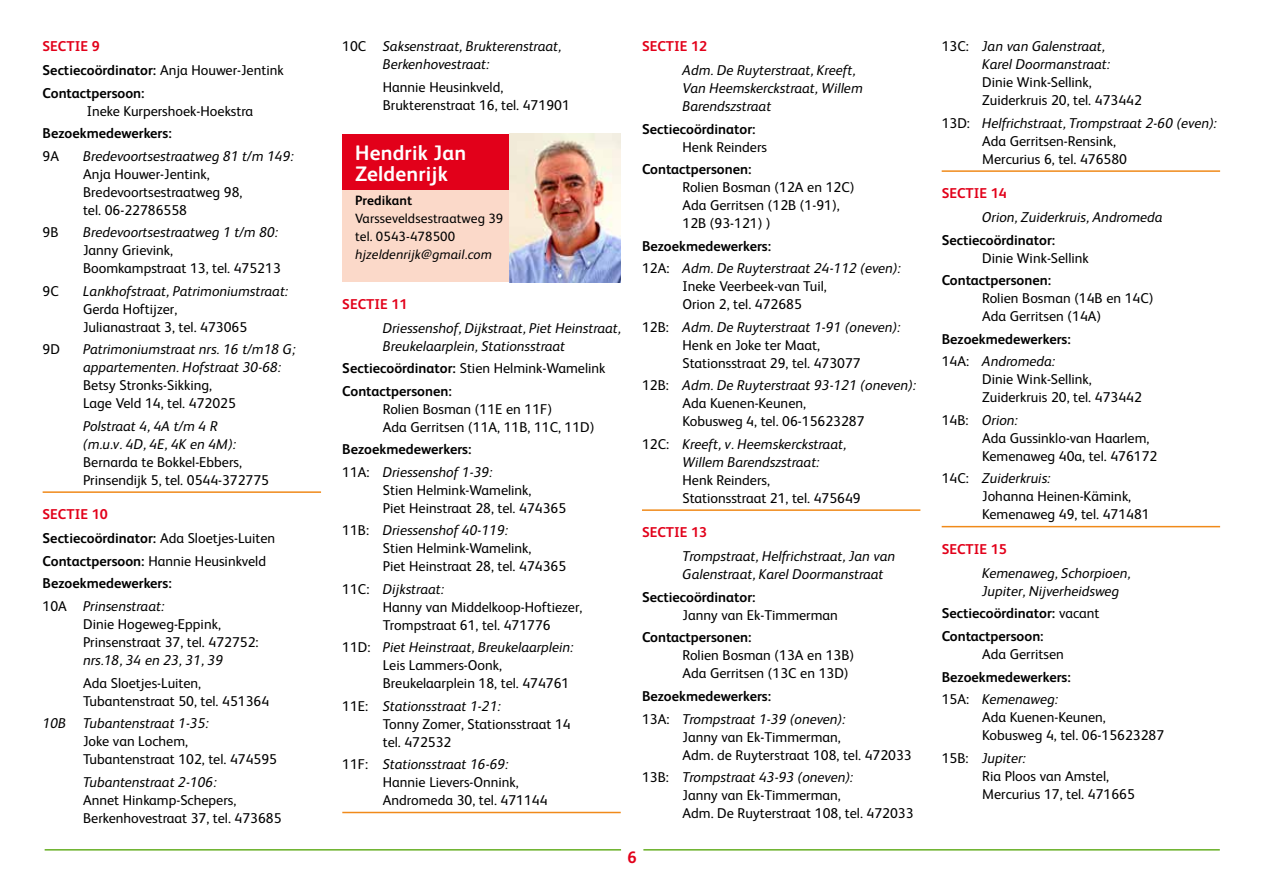
<style>
.page{position:relative;width:1263px;height:893px;background:#fff}
.page>*{position:absolute;margin:0;border:0;box-sizing:border-box;transform-origin:0 0}
.t1{font:700 21px/21px "FS Albert";letter-spacing:.01em;color:#fff}
.t2{font:700 16.5px "FS Albert";color:#e2001a}
.t3{font:14.25px/18px "FS Albert";color:#000}
.t4{font:italic 14.25px/18px "FS Albert";color:#000}
.t5{font:700 14.25px/22.5px "FS Albert";color:#000}
.t6{font:700 14.25px "FS Albert";color:#e2001a}
.t7{font:13.5px/18px "FS Albert";letter-spacing:.01em;color:#000}
.t8{font:italic 13.5px "FS Albert";letter-spacing:.01em;color:#000}
.t9{font:700 13.5px "FS Albert";letter-spacing:.005em;color:#000}
.s1{color:#e2001a}
.s2{font-weight:400}
.s3{font-weight:400;font-style:italic}
.s4{font-style:normal}
.s5{font-style:italic}
.s6{font-weight:700;font-style:normal}
</style>
<div class="page">
<hr style="left:43px;top:491px;width:278px;height:2px;background:#f08a1a">
<hr style="left:342px;top:812px;width:279px;height:1px;background:#f08a1a">
<div style="left:342px;top:171px;width:277px;height:111px;background:#fbd9c9"></div>
<div style="left:342px;top:135px;width:277px;height:55px;background:#e2001a"></div>
<img style="left:510px;top:134px;width:110px;height:148px">
<hr style="left:642px;top:509px;width:278px;height:2px;background:#f08a1a">
<hr style="left:942px;top:170px;width:278px;height:2px;background:#f08a1a">
<hr style="left:942px;top:526px;width:278px;height:1px;background:#f08a1a">
<hr style="left:45px;top:849px;width:576px;height:2px;background:#67af24">
<hr style="left:643px;top:849px;width:577px;height:2px;background:#67af24">
<p class="t5" style="left:43px;top:34px;width:243px;line-height:24px"><span class="s1">SECTIE 9<br></span>Sectiecoördinator: <span class="s2">Anja Houwer-Jentink</span></p>
<p class="t5" style="left:43px;top:81px;width:104px">Contactpersoon:</p>
<p class="t3" style="left:87px;top:101px;width:168px">Ineke Kurpershoek-Hoekstra</p>
<p class="t5" style="left:43px;top:122px;width:131px">Bezoekmedewerkers:</p>
<p class="t3" style="left:43px;top:146px;width:18px">9A</p>
<p class="t4" style="left:83px;top:146px;width:212px">Bredevoortsestraatweg 81 t/m 149:</p>
<p class="t3" style="left:83px;top:164px;width:161px">Anja Houwer-Jentink,<br>Bredevoortsestraatweg 98, tel. 06-22786558</p>
<p class="t3" style="left:43px;top:223px;width:17px">9B</p>
<p class="t4" style="left:83px;top:223px;width:197px">Bredevoortsestraatweg 1 t/m 80:</p>
<p class="t3" style="left:83px;top:241px;width:199px">Janny Grievink,<br>Boomkampstraat 13, tel. 475213</p>
<p class="t3" style="left:43px;top:281px;width:18px">9C</p>
<p class="t4" style="left:83px;top:281px;width:207px">Lankhofstraat, Patrimoniumstraat:</p>
<p class="t3" style="left:83px;top:299px;width:166px">Gerda Hoftijzer,<br>Julianastraat 3, tel. 473065</p>
<p class="t3" style="left:43px;top:340px;width:19px">9D</p>
<p class="t4" style="left:83px;top:340px;width:214px">Patrimoniumstraat nrs. 16 t/m18 G; appartementen. Hofstraat 30-68:</p>
<p class="t3" style="left:83px;top:376px;width:154px">Betsy Stronks-Sikking,<br>Lage Veld 14, tel. 472025</p>
<p class="t4" style="left:83px;top:416px;width:155px">Polstraat 4, 4A t/m 4 R (m.u.v. 4D, 4E, 4K en 4M):</p>
<p class="t3" style="left:83px;top:452px;width:188px">Bernarda te Bokkel-Ebbers,<br>Prinsendijk 5, tel. 0544-372775</p>
<p class="t5" style="left:43px;top:502px;width:234px;line-height:24px"><span class="s1">SECTIE 10<br></span>Sectiecoördinator: <span class="s2">Ada Sloetjes-Luiten</span></p>
<p class="t5" style="left:43px;top:549px;width:225px">Contactpersoon: <span class="s2">Hannie Heusinkveld<br></span>Bezoekmedewerkers:<br><span class="s2">10A</span> <span class="s3">Prinsenstraat:</span></p>
<p class="t3" style="left:83px;top:614px;width:177px">Dinie Hogeweg-Eppink,<br>Prinsenstraat 37, tel. 472752:</p>
<p class="t4" style="left:83px;top:650px;width:142px">nrs.18, 34 en 23, 31, 39</p>
<p class="t3" style="left:83px;top:673px;width:188px">Ada Sloetjes-Luiten,<br>Tubantenstraat 50, tel. 451364</p>
<p class="t4" style="left:43px;top:713px;width:168px">10B Tubantenstraat 1-35:</p>
<p class="t3" style="left:83px;top:731px;width:195px">Joke van Lochem,<br>Tubantenstraat 102, tel. 474595</p>
<p class="t4" style="left:83px;top:772px;width:135px">Tubantenstraat 2-106:</p>
<p class="t3" style="left:83px;top:790px;width:200px">Annet Hinkamp-Schepers,<br>Berkenhovestraat 37, tel. 473685</p>
<p class="t4" style="left:383px;top:37px;width:180px;text-indent:-40px"><span class="s4">10C</span> Saksenstraat, Brukterenstraat,<br>Berkenhovestraat:</p>
<p class="t3" style="left:383px;top:77px;width:189px">Hannie Heusinkveld,<br>Brukterenstraat 16, tel. 471901</p>
<h1 class="t1" style="left:355px;top:141px;width:113px">Hendrik Jan<br>Zeldenrijk</h1>
<p class="t9" style="left:355px;top:191px;width:59px">Predikant</p>
<p class="t7" style="left:355px;top:208px;width:150px">Varsseveldsestraatweg 39 tel. 0543-478500</p>
<p class="t8" style="left:355px;top:245px;width:138px">hjzeldenrijk@gmail.com</p>
<p class="t6" style="left:342px;top:294px;width:67px">SECTIE 11</p>
<p class="t4" style="left:383px;top:318px;width:239px">Driessenshof, Dijkstraat, Piet Heinstraat,<br>Breukelaarplein, Stationsstraat</p>
<p class="t5" style="left:342px;top:357px;width:265px">Sectiecoördinator: <span class="s2">Stien Helmink-Wamelink<br></span>Contactpersonen:</p>
<p class="t3" style="left:383px;top:399px;width:213px">Rolien Bosman (11E en 11F)<br>Ada Gerritsen (11A, 11B, 11C, 11D)</p>
<p class="t5" style="left:342px;top:438px;width:152px">Bezoekmedewerkers:<br><span class="s2">11A:</span> <span class="s3">Driessenshof 1-39:</span></p>
<p class="t3" style="left:383px;top:480px;width:185px">Stien Helmink-Wamelink,<br>Piet Heinstraat 28, tel. 474365</p>
<p class="t3" style="left:383px;top:521px;width:185px;text-indent:-40px">11B: <span class="s5">Driessenshof 40-119:<br></span>Stien Helmink-Wamelink,<br>Piet Heinstraat 28, tel. 474365</p>
<p class="t3" style="left:383px;top:579px;width:201px;text-indent:-40px">11C: <span class="s5">Dijkstraat:<br></span>Hanny van Middelkoop-Hoftiezer,<br>Trompstraat 61, tel. 471776</p>
<p class="t3" style="left:383px;top:638px;width:192px;text-indent:-40px">11D: <span class="s5">Piet Heinstraat, Breukelaarplein:<br></span>Leis Lammers-Oonk,<br>Breukelaarplein 18, tel. 474761</p>
<p class="t3" style="left:383px;top:696px;width:189px;text-indent:-40px">11E: <span class="s5">Stationsstraat 1-21:<br></span>Tonny Zomer, Stationsstraat 14 tel. 472532</p>
<p class="t3" style="left:383px;top:755px;width:166px;text-indent:-40px">11F: <span class="s5">Stationsstraat 16-69:<br></span>Hannie Lievers-Onnink,<br>Andromeda 30, tel. 471144</p>
<p class="t6" style="left:642px;top:37px;width:67px">SECTIE 12</p>
<p class="t4" style="left:682px;top:61px;width:182px">Adm. De Ruyterstraat, Kreeft,<br>Van Heemskerckstraat, Willem<br>Barendszstraat</p>
<p class="t5" style="left:642px;top:117px;width:115px">Sectiecoördinator:</p>
<p class="t3" style="left:682px;top:137px;width:86px">Henk Reinders</p>
<p class="t5" style="left:642px;top:158px;width:111px">Contactpersonen:</p>
<p class="t3" style="left:682px;top:178px;width:173px">Rolien Bosman (12A en 12C)<br>Ada Gerritsen (12B (1-91),<br>12B (93-121) )</p>
<p class="t4" style="left:642px;top:234px;width:260px;line-height:22.5px"><span class="s6">Bezoekmedewerkers:<br></span><span class="s4">12A:</span> Adm. De Ruyterstraat 24-112 (even):</p>
<p class="t3" style="left:682px;top:277px;width:146px">Ineke Veerbeek-van Tuil,<br>Orion 2, tel. 472685</p>
<p class="t3" style="left:682px;top:317px;width:219px;text-indent:-40px">12B: <span class="s5">Adm. De Ruyterstraat 1-91 (oneven):<br></span>Henk en Joke ter Maat,<br>Stationsstraat 29, tel. 473077</p>
<p class="t3" style="left:682px;top:376px;width:235px;text-indent:-40px">12B: <span class="s5">Adm. De Ruyterstraat 93-121 (oneven):<br></span>Ada Kuenen-Keunen,<br>Kobusweg 4, tel. 06-15623287</p>
<p class="t4" style="left:682px;top:434px;width:165px;text-indent:-40px"><span class="s4">12C:</span> Kreeft, v. Heemskerckstraat,<br>Willem Barendszstraat:</p>
<p class="t3" style="left:682px;top:470px;width:180px">Henk Reinders,<br>Stationsstraat 21, tel. 475649</p>
<p class="t6" style="left:642px;top:523px;width:67px">SECTIE 13</p>
<p class="t4" style="left:682px;top:547px;width:214px">Trompstraat, Helfrichstraat, Jan van<br>Galenstraat, Karel Doormanstraat</p>
<p class="t5" style="left:642px;top:585px;width:115px">Sectiecoördinator:</p>
<p class="t3" style="left:682px;top:605px;width:157px">Janny van Ek-Timmerman</p>
<p class="t5" style="left:642px;top:626px;width:111px">Contactpersonen:</p>
<p class="t3" style="left:682px;top:646px;width:173px">Rolien Bosman (13A en 13B)<br>Ada Gerritsen (13C en 13D)</p>
<p class="t4" style="left:642px;top:684px;width:205px;line-height:22.5px"><span class="s6">Bezoekmedewerkers:<br></span><span class="s4">13A:</span> Trompstraat 1-39 (oneven):</p>
<p class="t3" style="left:682px;top:727px;width:231px">Janny van Ek-Timmerman,<br>Adm. de Ruyterstraat 108, tel. 472033</p>
<p class="t3" style="left:682px;top:767px;width:233px;text-indent:-40px">13B: <span class="s5">Trompstraat 43-93 (oneven):<br></span>Janny van Ek-Timmerman,<br>Adm. De Ruyterstraat 108, tel. 472033</p>
<p class="t2" style="left:627px;top:846px;width:11px">6</p>
<p class="t4" style="left:982px;top:37px;width:129px;text-indent:-40px"><span class="s4">13C:</span> Jan van Galenstraat,<br>Karel Doormanstraat:</p>
<p class="t3" style="left:982px;top:73px;width:161px">Dinie Wink-Sellink,<br>Zuiderkruis 20, tel. 473442</p>
<p class="t3" style="left:982px;top:113px;width:236px;text-indent:-40px">13D: <span class="s5">Helfrichstraat, Trompstraat 2-60 (even):<br></span>Ada Gerritsen-Rensink,<br>Mercurius 6, tel. 476580</p>
<p class="t6" style="left:942px;top:184px;width:67px">SECTIE 14</p>
<p class="t4" style="left:982px;top:208px;width:182px">Orion, Zuiderkruis, Andromeda</p>
<p class="t5" style="left:942px;top:228px;width:115px">Sectiecoördinator:</p>
<p class="t3" style="left:982px;top:248px;width:108px">Dinie Wink-Sellink</p>
<p class="t5" style="left:942px;top:269px;width:111px">Contactpersonen:</p>
<p class="t3" style="left:982px;top:289px;width:173px">Rolien Bosman (14B en 14C)<br>Ada Gerritsen (14A)</p>
<p class="t5" style="left:942px;top:327px;width:131px">Bezoekmedewerkers:<br><span class="s2">14A:</span> <span class="s3">Andromeda:</span></p>
<p class="t3" style="left:982px;top:370px;width:161px">Dinie Wink-Sellink,<br>Zuiderkruis 20, tel. 473442</p>
<p class="t3" style="left:982px;top:410px;width:177px;text-indent:-40px">14B: <span class="s5">Orion:<br></span>Ada Gussinklo-van Haarlem,<br>Kemenaweg 40a, tel. 476172</p>
<p class="t3" style="left:982px;top:469px;width:169px;text-indent:-40px">14C: <span class="s5">Zuiderkruis:<br></span>Johanna Heinen-Kämink,<br>Kemenaweg 49, tel. 471481</p>
<p class="t6" style="left:942px;top:539px;width:67px">SECTIE 15</p>
<p class="t4" style="left:982px;top:563px;width:150px">Kemenaweg, Schorpioen,<br>Jupiter, Nijverheidsweg</p>
<p class="t5" style="left:942px;top:602px;width:159px">Sectiecoördinator: <span class="s2">vacant<br></span>Contactpersoon:</p>
<p class="t3" style="left:982px;top:644px;width:83px">Ada Gerritsen</p>
<p class="t5" style="left:942px;top:665px;width:131px">Bezoekmedewerkers:<br><span class="s2">15A:</span> <span class="s3">Kemenaweg:</span></p>
<p class="t3" style="left:982px;top:707px;width:184px">Ada Kuenen-Keunen,<br>Kobusweg 4, tel. 06-15623287</p>
<p class="t3" style="left:982px;top:748px;width:154px;text-indent:-40px">15B: <span class="s5">Jupiter:<br></span>Ria Ploos van Amstel,<br>Mercurius 17, tel. 471665</p>
</div>
